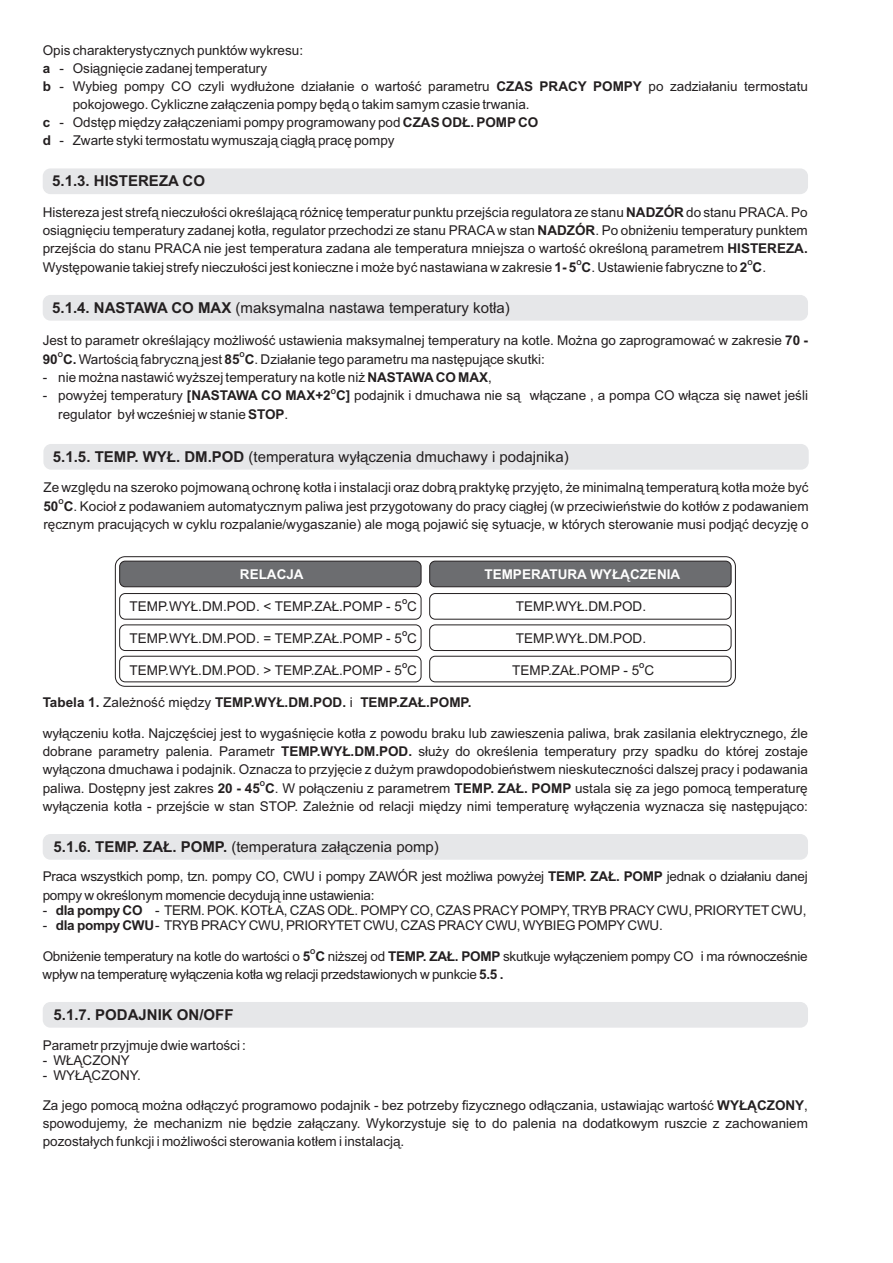
<style>
.page{position:relative;width:893px;height:1263px;background:#fff}
.page>*{position:absolute;margin:0;border:0;box-sizing:border-box;transform-origin:0 0}
.t1{font:15px "Arial";color:#231f20}
.t2{font:700 15px "Arial";color:#231f20}
.t3{font:13.5px/18.3px "Arial";color:#231f20;text-align:justify}
.t4{font:13.5px/18.1px "Arial";letter-spacing:-.02em;color:#231f20}
.t5{font:700 13.5px "Arial";color:#231f20}
.t6{font:700 13.5px "Arial";color:#fff}
.t7{font:700 6.75px "Arial";color:#231f20}
.s1{font-weight:700}
.s2{font-weight:400}
</style>
<div class="page">
<div style="left:43px;top:168px;width:765px;height:26px;background:#e6e7e9;border-radius:8px"></div>
<div style="left:43px;top:295px;width:765px;height:26px;background:#e6e7e9;border-radius:8px"></div>
<div style="left:43px;top:444px;width:766px;height:26px;background:#e6e7e9;border-radius:8px"></div>
<div style="left:43px;top:834px;width:765px;height:26px;background:#e6e7e9;border-radius:8px"></div>
<div style="left:43px;top:1002px;width:765px;height:26px;background:#e6e7e9;border-radius:8px"></div>
<div style="left:115px;top:556px;width:621px;height:130px;border:1px solid #231f20;border-radius:10px"></div>
<div style="left:119px;top:593px;width:302px;height:26px;border:1px solid #231f20;border-radius:6px"></div>
<div style="left:119px;top:624px;width:302px;height:27px;border:1px solid #231f20;border-radius:6px"></div>
<div style="left:119px;top:656px;width:302px;height:26px;border:1px solid #231f20;border-radius:6px"></div>
<div style="left:429px;top:593px;width:302px;height:26px;border:1px solid #231f20;border-radius:6px"></div>
<div style="left:429px;top:624px;width:302px;height:27px;border:1px solid #231f20;border-radius:6px"></div>
<div style="left:429px;top:656px;width:302px;height:26px;border:1px solid #231f20;border-radius:6px"></div>
<div style="left:119px;top:561px;width:302px;height:26px;background:#6c6d70;border:1px solid #231f20;border-radius:6px"></div>
<div style="left:429px;top:561px;width:302px;height:26px;background:#6c6d70;border:1px solid #231f20;border-radius:6px"></div>
<p class="t3" style="left:43px;top:42px;width:262px">Opis charakterystycznych punktów wykresu:</p>
<p class="t3" style="left:43px;top:60px;width:226px"><span class="s1">a</span> - Osi¹gniêcie zadanej temperatury</p>
<p class="t3" style="left:43px;top:78px;width:767px"><span class="s1">b</span> - Wybieg pompy CO czyli wyd³u¿one dzia³anie o wartoœæ parametru <span class="s1">CZAS PRACY POMPY</span> po zadzia³aniu termostatu</p>
<p class="t3" style="left:73px;top:97px;width:458px">pokojowego. Cykliczne za³¹czenia pompy bêd¹ o takim samym czasie trwania.</p>
<p class="t3" style="left:43px;top:115px;width:497px"><span class="s1">c</span> - Odstêp miêdzy za³¹czeniami pompy programowany pod <span class="s1">CZAS OD£. POMP CO</span></p>
<p class="t3" style="left:43px;top:133px;width:353px"><span class="s1">d</span> - Zwarte styki termostatu wymuszaj¹ ci¹g³¹ pracê pompy</p>
<p class="t2" style="left:52px;top:175px;width:154px">5.1.3. HISTEREZA CO</p>
<p class="t3" style="left:43px;top:204px;width:766px">Histereza jest stref¹ nieczu³oœci okreœlaj¹c¹ ró¿nicê temperatur punktu przejœcia regulatora ze stanu <span class="s1">NADZÓR</span> do stanu PRACA. Po osi¹gniêciu temperatury zadanej kot³a, regulator przechodzi ze stanu PRACAw stan <span class="s1">NADZÓR</span>. Po obni¿eniu temperatury punktem przejœcia do stanu PRACA nie jest temperatura zadana ale temperatura mniejsza o wartoœæ okreœlon¹ parametrem <span class="s1">HISTEREZA.<br></span>Wystêpowanie takiej strefy nieczu³oœci jest konieczne i mo¿e byæ nastawiana w zakresie <span class="s1">1- 5 C</span>. Ustawienie fabryczne to <span class="s1">2 C</span>.</p>
<p class="t7" style="left:576px;top:261px;width:7px">O</p>
<p class="t7" style="left:747px;top:261px;width:7px">O</p>
<p class="t1" style="left:52px;top:302px;width:459px"><span class="s1">5.1.4. NASTAWA CO MAX</span> (maksymalna nastawa temperatury kot³a)</p>
<p class="t3" style="left:43px;top:332px;width:767px;line-height:18.9px">Jest to parametr okreœlaj¹cy mo¿liwoœæ ustawienia maksymalnej temperatury na kotle. Mo¿na go zaprogramowaæ w zakresie <span class="s1">70 -<br>90 C.</span> Wartoœci¹ fabryczn¹ jest <span class="s1">85 C</span>. Dzia³anie tego parametru ma nastêpuj¹ce skutki:</p>
<p class="t3" style="left:43px;top:369px;width:451px">- nie mo¿na nastawiæ wy¿szej temperatury na kotle ni¿ <span class="s1">NASTAWACO MAX</span>,</p>
<p class="t3" style="left:58px;top:388px;width:751px;text-indent:-16px">- powy¿ej temperatury <span class="s1">[NASTAWA CO MAX+2 C]</span> podajnik i dmuchawa nie s¹ w³¹czane , a pompa CO w³¹cza siê nawet jeœli regulator by³ wczeœniej w stanie <span class="s1">STOP</span>.</p>
<p class="t7" style="left:58px;top:352px;width:7px">O</p>
<p class="t7" style="left:240px;top:352px;width:7px">O</p>
<p class="t7" style="left:331px;top:389px;width:7px">O</p>
<p class="t1" style="left:53px;top:451px;width:517px"><span class="s1">5.1.5. TEMP. WY£. DM.POD</span> (temperatura wy³¹czenia dmuchawy i podajnika)</p>
<p class="t3" style="left:43px;top:479px;width:767px">Ze wzglêdu na szeroko pojmowan¹ ochronê kot³a i instalacji oraz dobr¹ praktykê przyjêto, ¿e minimaln¹ temperatur¹ kot³a mo¿e byæ <span class="s1">50 C</span>. Kocio³ z podawaniem automatycznym paliwa jest przygotowany do pracy ci¹g³ej (w przeciwieñstwie do kot³ów z podawaniem rêcznym pracuj¹cych w cyklu rozpalanie/wygaszanie) ale mog¹ pojawiæ siê sytuacje, w których sterowanie musi podj¹æ decyzjê o</p>
<p class="t7" style="left:58px;top:499px;width:7px">O</p>
<p class="t6" style="left:240px;top:569px;width:65px">RELACJA</p>
<p class="t3" style="left:130px;top:598px;width:289px">TEMP.WY£.DM.POD. &lt; TEMP.ZA£.POMP - 5 C</p>
<p class="t7" style="left:402px;top:599px;width:7px">O</p>
<p class="t3" style="left:130px;top:630px;width:289px">TEMP.WY£.DM.POD. = TEMP.ZA£.POMP - 5 C</p>
<p class="t7" style="left:402px;top:631px;width:7px">O</p>
<p class="t7" style="left:402px;top:663px;width:7px">O</p>
<p class="t3" style="left:130px;top:662px;width:289px">TEMP.WY£.DM.POD. &gt; TEMP.ZA£.POMP - 5 C</p>
<p class="t5" style="left:43px;top:697px;width:430px">Tabela 1. <span class="s2">Zale¿noœæ miêdzy</span> TEMP.WY£.DM.POD. <span class="s2">i</span> TEMP.ZA£.POMP.</p>
<p class="t6" style="left:484px;top:569px;width:197px">TEMPERATURA WY£¥CZENIA</p>
<p class="t3" style="left:516px;top:598px;width:132px">TEMP.WY£.DM.POD.</p>
<p class="t3" style="left:516px;top:630px;width:132px">TEMP.WY£.DM.POD.</p>
<p class="t7" style="left:639px;top:663px;width:7px">O</p>
<p class="t3" style="left:512px;top:662px;width:144px">TEMP.ZA£.POMP - 5 C</p>
<p class="t3" style="left:43px;top:725px;width:767px">wy³¹czeniu kot³a. Najczêœciej jest to wygaœniêcie kot³a z powodu braku lub zawieszenia paliwa, brak zasilania elektrycznego, Ÿle dobrane parametry palenia. Parametr <span class="s1">TEMP.WY£.DM.POD.</span> s³u¿y do okreœlenia temperatury przy spadku do której zostaje wy³¹czona dmuchawa i podajnik. Oznacza to przyjêcie z du¿ym prawdopodobieñstwem nieskutecznoœci dalszej pracy i podawania paliwa. Dostêpny jest zakres <span class="s1">20 - 45 C</span>. W po³¹czeniu z parametrem <span class="s1">TEMP. ZA£. POMP</span> ustala siê za jego pomoc¹ temperaturê wy³¹czenia kot³a - przejœcie w stan STOP. Zale¿nie od relacji miêdzy nimi temperaturê wy³¹czenia wyznacza siê nastêpuj¹co:</p>
<p class="t7" style="left:260px;top:781px;width:7px">O</p>
<p class="t1" style="left:54px;top:841px;width:387px"><span class="s1">5.1.6. TEMP. ZA£. POMP.</span> (temperatura za³¹czenia pomp)</p>
<p class="t4" style="left:43px;top:869px;width:766px">Praca wszystkich pomp, tzn. pompy CO, CWU i pompy ZAWÓR jest mo¿liwa powy¿ej <span class="s1">TEMP. ZA£. POMP</span> jednak o dzia³aniu danej pompy w okreœlonym momencie decyduj¹ inne ustawienia:</p>
<p class="t4" style="left:43px;top:902px;width:765px">- <span class="s1">dla pompy CO</span> - TERM. POK. KOT£A, CZAS OD£. POMPY CO, CZAS PRACY POMPY, TRYB PRACY CWU, PRIORYTET CWU,</p>
<p class="t4" style="left:43px;top:917px;width:622px">- <span class="s1">dla pompy CWU</span>- TRYB PRACY CWU, PRIORYTET CWU, CZAS PRACY CWU, WYBIEG POMPY CWU.</p>
<p class="t7" style="left:310px;top:949px;width:7px">O</p>
<p class="t4" style="left:43px;top:948px;width:766px">Obni¿enie temperatury na kotle do wartoœci o <span class="s1">5 C</span> ni¿szej od <span class="s1">TEMP. ZA£. POMP</span> skutkuje wy³¹czeniem pompy CO i ma równoczeœnie wp³yw na temperaturê wy³¹czenia kot³a wg relacji przedstawionych w punkcie <span class="s1">5.5 .</span></p>
<p class="t2" style="left:54px;top:1009px;width:182px">5.1.7. PODAJNIK ON/OFF</p>
<p class="t3" style="left:43px;top:1037px;width:205px">Parametr przyjmuje dwie wartoœci :</p>
<p class="t3" style="left:43px;top:1052px;width:89px">- W£¥CZONY</p>
<p class="t3" style="left:43px;top:1067px;width:100px">- WY£¥CZONY.</p>
<p class="t3" style="left:43px;top:1097px;width:767px">Za jego pomoc¹ mo¿na od³¹czyæ programowo podajnik - bez potrzeby fizycznego od³¹czania, ustawiaj¹c wartoœæ <span class="s1">WY£¥CZONY</span>, spowodujemy, ¿e mechanizm nie bêdzie za³¹czany. Wykorzystuje siê to do palenia na dodatkowym ruszcie z zachowaniem pozosta³ych funkcji i mo¿liwoœci sterowania kot³em i instalacj¹.</p>
</div>
